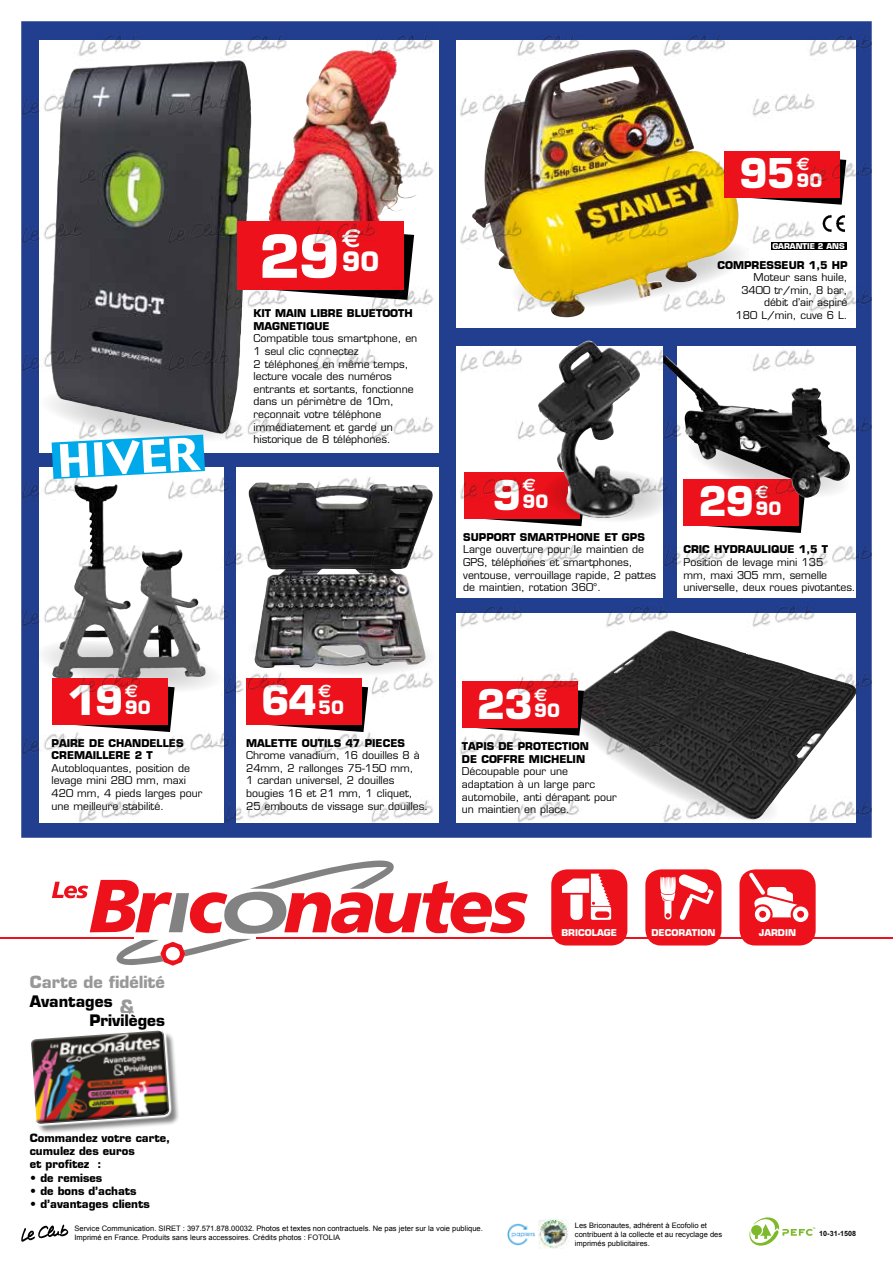
<style>
.page{position:relative;width:893px;height:1263px;background:#fff}
.page>*{position:absolute;margin:0;border:0;box-sizing:border-box;transform-origin:0 0}
.t1{font:700 57.9px "Eurostile";color:#fff}
.t2{font:43.65px "Gadget";color:#fff;scale:1.13 1}
.t3{font:700 39.9px "Eurostile";letter-spacing:-.04em;color:#fff}
.t4{font:700 26.1px "Eurostile";color:#fff}
.t5{font:700 26.1px "Euro Sans";color:#fff}
.t6{font:700 19.2px "Eurostile";color:#989898}
.t7{font:700 18px "Eurostile";color:#fff}
.t8{font:700 18px "Euro Sans";color:#fff}
.t9{font:700 16.35px "Eurostile";color:#989898}
.t10{font:700 15.45px/18.6px "Eurostile";color:#000}
.t11{font:700 11.1px/13.4px "Eurostile";color:#000}
.t12{font:10.5px/12.6px "Eurostile";color:#000}
.t13{font:700 10.5px/12.6px "Eurostile";color:#000}
.t14{font:700 9.15px "Eurostile";color:#fff}
.t15{font:700 7.8px "Eurostile";color:#fff}
.t16{font:7.5px/9px "Arial";color:#000}
.t17{font:700 7.2px "Arial";color:#000}
</style>
<div class="page">
<hr style="left:0;top:937px;width:133px;height:2px;background:#ec111a">
<hr style="left:257px;top:937px;width:636px;height:2px;background:#ec111a">
<div style="left:551px;top:869px;width:76px;height:76px;background:#ec111a;border-radius:16px"></div>
<svg style="left:562px;top:874px;width:49px;height:46px"></svg>
<div style="left:645px;top:869px;width:76px;height:76px;background:#ec111a;border-radius:16px"></div>
<svg style="left:660px;top:874px;width:54px;height:46px"></svg>
<div style="left:739px;top:869px;width:77px;height:76px;background:#ec111a;border-radius:16px"></div>
<svg style="left:749px;top:872px;width:59px;height:50px"></svg>
<svg style="left:52px;top:860px;width:476px;height:106px"></svg>
<img style="left:507px;top:1223px;width:28px;height:23px">
<img style="left:538px;top:1219px;width:31px;height:30px">
<svg style="left:749px;top:1217px;width:66px;height:28px"></svg>
<div style="left:31px;top:1031px;width:149px;height:103px;background:#000;opacity:.5"></div>
<svg style="left:21px;top:1030px;width:152px;height:212px"></svg>
<img style="left:21px;top:21px;width:851px;height:817px">
<h3 class="t3" style="left:739px;top:149px;width:57px">95</h3>
<h3 class="t8" style="left:796px;top:153px;width:15px">4</h3>
<h3 class="t7" style="left:796px;top:169px;width:27px">90</h3>
<h2 class="t2" style="left:56px;top:433px;width:127px;rotate:-3deg">HIVER</h2>
<h1 class="t1" style="left:259px;top:221px;width:83px">29</h1>
<h3 class="t5" style="left:342px;top:223px;width:21px">4</h3>
<h3 class="t4" style="left:342px;top:245px;width:39px">90</h3>
<p class="t13" style="left:253px;top:307px;width:161px">KIT MAIN LIBRE BLUETOOTH<br>MAGNETIQUE</p>
<p class="t12" style="left:253px;top:332px;width:165px">Compatible tous smartphone, en<br>1 seul clic connectez<br>2 téléphones en même temps, lecture vocale des numéros entrants et sortants, fonctionne dans un périmètre de 10m, reconnait votre téléphone immédiatement et garde un historique de 8 téléphones.</p>
<h3 class="t3" style="left:493px;top:470px;width:30px">9</h3>
<h3 class="t8" style="left:523px;top:474px;width:15px">4</h3>
<h3 class="t7" style="left:523px;top:490px;width:27px">90</h3>
<p class="t15" style="left:772px;top:241px;width:74px">GARANTIE 2 ANS</p>
<p class="t13" style="left:717px;top:258px;width:132px">COMPRESSEUR 1,5 HP</p>
<p class="t12" style="left:736px;top:271px;width:113px;text-align:right">Moteur sans huile,<br>3400 tr/min, 8 bar, débit d’air aspiré<br>180 L/min, cuve 6 L.</p>
<h3 class="t3" style="left:698px;top:477px;width:57px">29</h3>
<h3 class="t8" style="left:756px;top:481px;width:15px">4</h3>
<h3 class="t7" style="left:756px;top:497px;width:27px">90</h3>
<p class="t13" style="left:463px;top:530px;width:183px">SUPPORT SMARTPHONE ET GPS</p>
<p class="t12" style="left:463px;top:543px;width:194px">Large ouverture pour le maintien de GPS, téléphones et smartphones, ventouse, verrouillage rapide, 2 pattes de maintien, rotation 360°.</p>
<p class="t13" style="left:683px;top:543px;width:146px">CRIC HYDRAULIQUE 1,5 T</p>
<p class="t12" style="left:683px;top:556px;width:174px">Position de levage mini 135<br>mm, maxi 305 mm, semelle universelle, deux roues pivotantes.</p>
<h3 class="t3" style="left:68px;top:676px;width:57px">19</h3>
<h3 class="t8" style="left:125px;top:680px;width:15px">4</h3>
<h3 class="t7" style="left:125px;top:696px;width:27px">90</h3>
<h3 class="t3" style="left:261px;top:676px;width:57px">64</h3>
<h3 class="t8" style="left:318px;top:680px;width:15px">4</h3>
<h3 class="t7" style="left:318px;top:696px;width:27px">50</h3>
<h3 class="t3" style="left:477px;top:680px;width:57px">23</h3>
<h3 class="t8" style="left:534px;top:684px;width:15px">4</h3>
<h3 class="t7" style="left:534px;top:700px;width:27px">90</h3>
<p class="t13" style="left:52px;top:736px;width:133px">PAIRE DE CHANDELLES<br>CREMAILLERE 2 T</p>
<p class="t12" style="left:52px;top:762px;width:152px">Autobloquantes, position de levage mini 280 mm, maxi<br>420 mm, 4 pieds larges pour une meilleure stabilité.</p>
<p class="t13" style="left:246px;top:736px;width:160px">MALETTE OUTILS 47 PIECES</p>
<p class="t12" style="left:246px;top:749px;width:183px">Chrome vanadium, 16 douilles 8 à<br>24mm, 2 rallonges 75-150 mm,<br>1 cardan universel, 2 douilles bougies 16 et 21 mm, 1 cliquet,<br>25 embouts de vissage sur douilles.</p>
<p class="t13" style="left:462px;top:740px;width:128px">TAPIS DE PROTECTION<br>DE COFFRE MICHELIN</p>
<p class="t12" style="left:462px;top:765px;width:156px">Découpable pour une adaptation à un large parc automobile, anti dérapant pour un maintien en place.</p>
<h3 class="t9" style="left:30px;top:972px;width:137px">Carte de fidélité</h3>
<h3 class="t10" style="left:89px;top:992px;width:77px;text-indent:-60px">Avantages<br>Privilèges</h3>
<h3 class="t6" style="left:120px;top:995px;width:16px">&amp;</h3>
<p class="t11" style="left:30px;top:1131px;width:142px">Commandez votre carte, cumulez des euros<br>et profitez :</p>
<p class="t11" style="left:30px;top:1171px;width:74px">• de remises</p>
<p class="t11" style="left:30px;top:1184px;width:108px">• de bons d’achats</p>
<p class="t11" style="left:30px;top:1197px;width:122px">• d’avantages clients</p>
<p class="t14" style="left:561px;top:927px;width:57px">BRICOLAGE</p>
<p class="t14" style="left:651px;top:927px;width:65px">DECORATION</p>
<p class="t14" style="left:759px;top:927px;width:39px">JARDIN</p>
<p class="t16" style="left:74px;top:1224px;width:410px">Service Communication. SIRET : 397.571.878.00032. Photos et textes non contractuels. Ne pas jeter sur la voie publique.<br>Imprimé en France. Produits sans leurs accessoires. Crédits photos : FOTOLIA</p>
<p class="t16" style="left:575px;top:1221px;width:149px">Les Briconautes, adhérent à Ecofolio et contribuent à la collecte et au recyclage des imprimés publicitaires.</p>
<p class="t17" style="left:819px;top:1228px;width:38px">10-31-1508</p>
</div>
